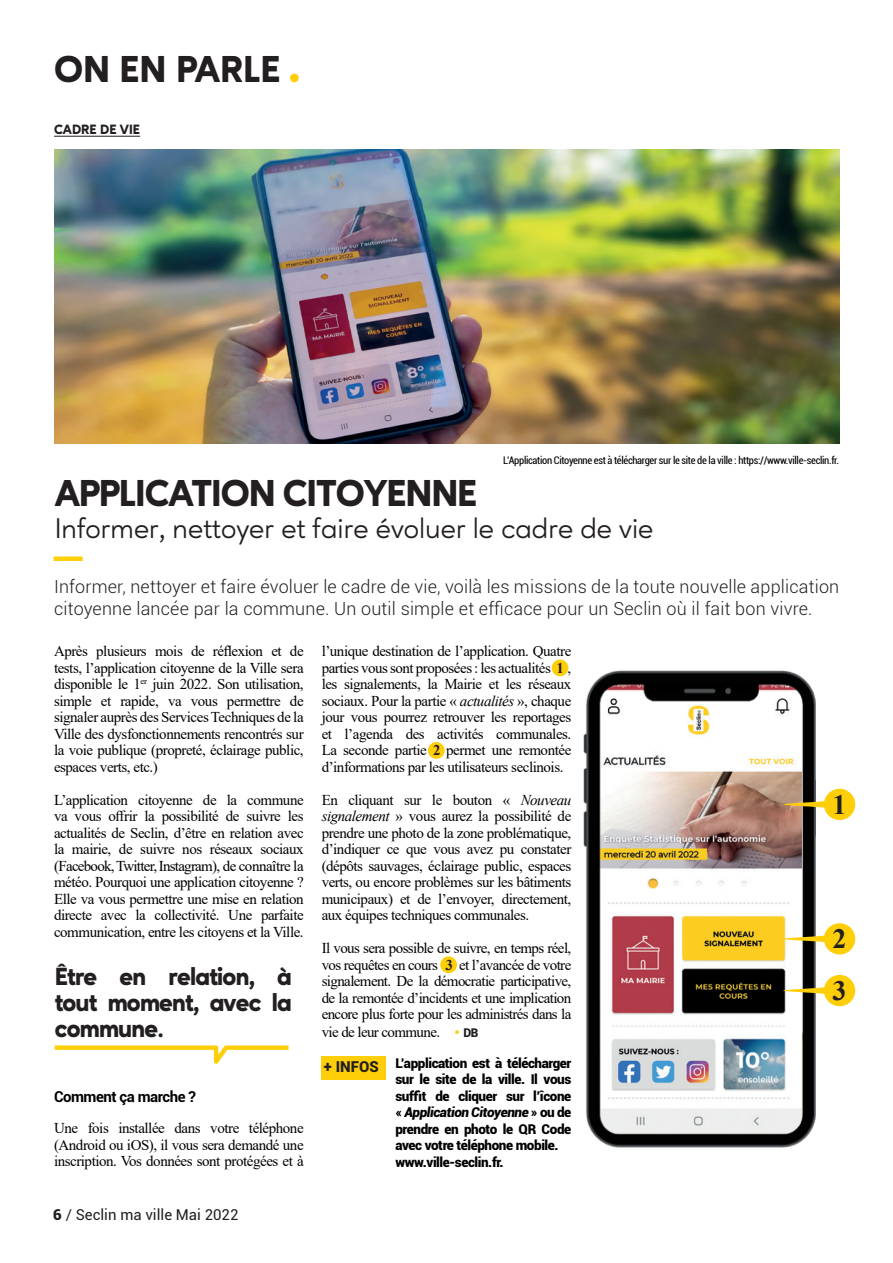
<style>
.page{position:relative;width:893px;height:1263px;background:#fff}
.page>*{position:absolute;margin:0;border:0;box-sizing:border-box;transform-origin:0 0}
.t1{font:800 37.5px "Ageo";letter-spacing:-.03em;color:#231f20}
.t2{font:800 37.5px "Ageo";color:#231f20}
.t3{font:28.5px "Ageo";color:#231f20}
.t4{font:700 27.9px "Times New Roman";color:#231f20}
.EXERGUE{font:800 24.75px/26.2px "Ageo";letter-spacing:-.03em;color:#231f20;text-align:justify}
.t5{font:300 18px/21.6px "Roboto";letter-spacing:.01em;color:#231f20}
.t6{font:15px/16.5px "Times New Roman";letter-spacing:-.03em;color:#000;text-align:justify}
.t7{font:15px "Roboto";color:#231f20}
.t8{font:700 15px "Roboto";letter-spacing:-.03em;color:#000}
.t9{font:900 15px "Roboto";color:#231f20}
.t10{font:700 14.85px "Times New Roman";color:#231f20}
.t11{font:900 13.5px/16.5px "Roboto";letter-spacing:-.03em;color:#000;text-align:justify}
.t12{font:800 13.5px "Ageo";color:#231f20}
.t13{font:condensed 10.5px "Roboto";letter-spacing:-.03em;color:#000}
.s1{font-weight:900}
.s2{font-weight:700;color:#fff}
.s3{font-style:italic}
.s4{font-weight:700;font-size:14.85px;color:#231f20}
.s5{color:#fece08}
.s6{font-family:"Roboto";font-weight:900;font-size:12px;color:#231f20}
</style>
<div class="page">
<hr style="left:54px;top:136px;width:86px;height:1px;background:#231f20">
<img style="left:54px;top:150px;width:786px;height:294px">
<svg style="left:54px;top:1045px;width:235px;height:19px"></svg>
<div style="left:54px;top:556px;width:29px;height:5px;background:#fece08"></div>
<div style="left:322px;top:1056px;width:64px;height:23px;background:#fece08"></div>
<img style="left:583px;top:670px;width:233px;height:478px">
<svg style="left:783px;top:789px;width:72px;height:31px"></svg>
<svg style="left:783px;top:923px;width:72px;height:31px"></svg>
<svg style="left:783px;top:975px;width:72px;height:31px"></svg>
<div style="left:552px;top:659px;width:16px;height:17px;background:#fece08;border-radius:50%"></div>
<div style="left:428px;top:742px;width:17px;height:17px;background:#fece08;border-radius:50%"></div>
<div style="left:440px;top:956px;width:17px;height:17px;background:#fece08;border-radius:50%"></div>
<div style="left:290px;top:74px;width:9px;height:8px;background:#fece08;border-radius:50%"></div>
<p class="t2" style="left:54px;top:47px;width:228px">ON EN PARLE</p>
<p class="t12" style="left:54px;top:121px;width:88px">CADRE DE VIE</p>
<p class="t13" style="left:503px;top:453px;width:337px">L’Application Citoyenne est à télécharger sur le site de la ville : https://www.ville-seclin.fr.</p>
<p class="t1" style="left:55px;top:471px;width:424px">APPLICATION CITOYENNE</p>
<p class="t3" style="left:55px;top:511px;width:600px">Informer, nettoyer et faire évoluer le cadre de vie</p>
<p class="t5" style="left:54px;top:575px;width:787px">Informer, nettoyer et faire évoluer le cadre de vie, voilà les missions de la toute nouvelle application citoyenne lancée par la commune. Un outil simple et efficace pour un Seclin où il fait bon vivre.</p>
<p class="t6" style="left:54px;top:642px;width:251px">Après plusieurs mois de réflexion et de tests, l’application citoyenne de la Ville sera disponible le 1<sup>er</sup> juin 2022. Son utilisation, simple et rapide, va vous permettre de signaler auprès des Services Techniques de la Ville des dysfonctionnements rencontrés sur la voie publique (propreté, éclairage public, espaces verts, etc.)</p>
<p class="t6" style="left:54px;top:791px;width:251px">L’application citoyenne de la commune va vous offrir la possibilité de suivre les actualités de Seclin, d’être en relation avec la mairie, de suivre nos réseaux sociaux (Facebook, Twitter, Instagram), de connaître la météo. Pourquoi une application citoyenne ?<br>Elle va vous permettre une mise en relation directe avec la collectivité. Une parfaite communication, entre les citoyens et la Ville.</p>
<p class="EXERGUE" style="left:55px;top:963px;width:239px">Être en relation, à tout moment, avec la commune.</p>
<p class="t8" style="left:54px;top:1086px;width:144px">Comment ça marche ?</p>
<p class="t6" style="left:54px;top:1119px;width:251px">Une fois installée dans votre téléphone (Android ou iOS), il vous sera demandé une inscription. Vos données sont protégées et à</p>
<p class="t7" style="left:53px;top:1204px;width:187px"><span class="s1">6</span> / Seclin ma ville Mai 2022</p>
<p class="t6" style="left:322px;top:642px;width:251px">l’unique destination de l’application. Quatre parties vous sont proposées : les actualités <span class="s2">1</span> , les signalements, la Mairie et les réseaux sociaux. Pour la partie « <span class="s3">actualités</span> », chaque jour vous pourrez retrouver les reportages et l’agenda des activités communales.<br>La seconde partie <span class="s4">2</span> permet une remontée d’informations par les utilisateurs seclinois.</p>
<p class="t6" style="left:322px;top:791px;width:251px">En cliquant sur le bouton « <span class="s3">Nouveau signalement</span> » vous aurez la possibilité de prendre une photo de la zone problématique, d’indiquer ce que vous avez pu constater (dépôts sauvages, éclairage public, espaces verts, ou encore problèmes sur les bâtiments municipaux) et de l’envoyer, directement, aux équipes techniques communales.</p>
<p class="t6" style="left:322px;top:939px;width:251px">Il vous sera possible de suivre, en temps réel, vos requêtes en cours</p>
<p class="t10" style="left:556px;top:657px;width:9px">1</p>
<p class="t6" style="left:322px;top:956px;width:251px;text-indent:124px"><span class="s4">3</span> et l’avancée de votre signalement. De la démocratie participative, de la remontée d’incidents et une implication encore plus forte pour les administrés dans la</p>
<p class="t6" style="left:322px;top:1023px;width:158px">vie de leur commune. <span class="s5">•</span> <span class="s6">DB</span></p>
<p class="t9" style="left:324px;top:1056px;width:56px">+ INFOS</p>
<p class="t11" style="left:395px;top:1054px;width:177px">L’application est à télécharger sur le site de la ville. Il vous suffit de cliquer sur l’îcone « <span class="s3">Application Citoyenne</span> » ou de prendre en photo le QR Code avec votre téléphone mobile.</p>
<p class="t11" style="left:395px;top:1153px;width:110px">www.ville-seclin.fr.</p>
<p class="t4" style="left:832px;top:784px;width:15px">1</p>
<p class="t4" style="left:832px;top:919px;width:15px">2</p>
<p class="t4" style="left:832px;top:970px;width:15px">3</p>
</div>
